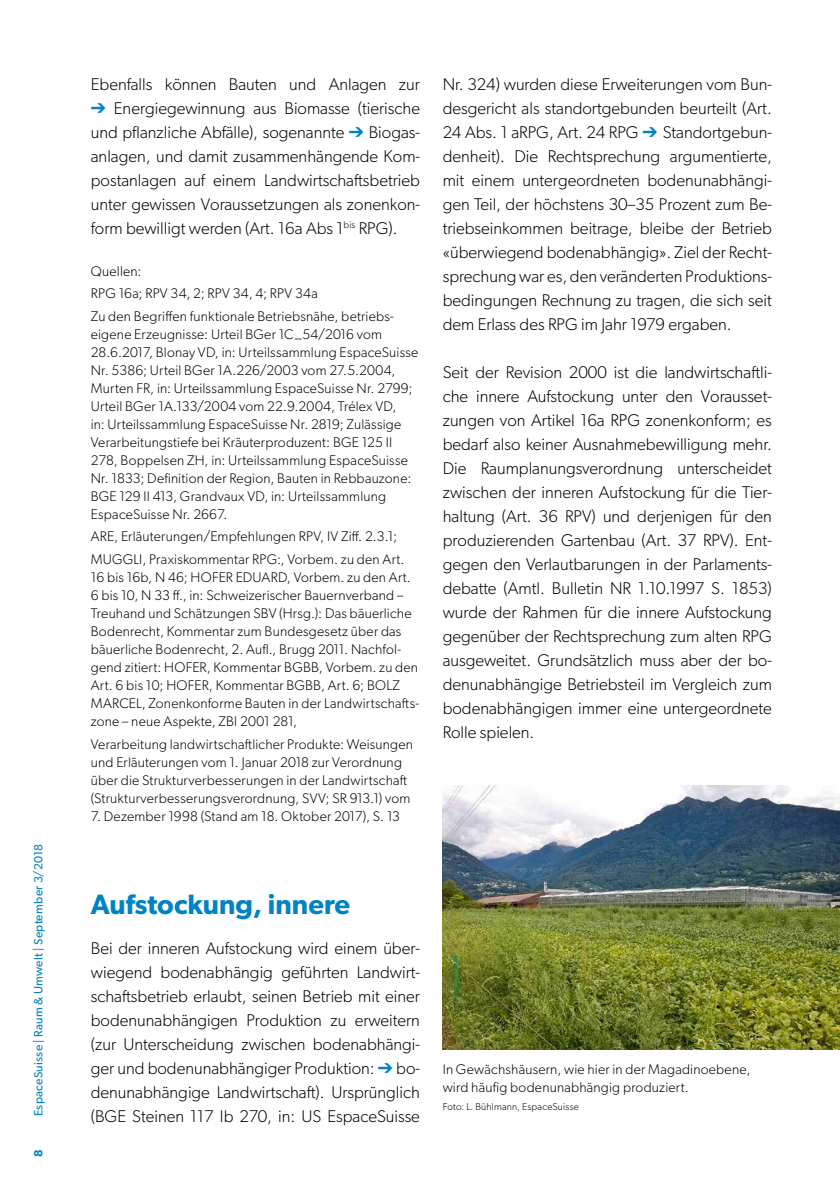
<style>
.page{position:relative;width:840px;height:1191px;background:#fff}
.page>*{position:absolute;margin:0;border:0;box-sizing:border-box;transform-origin:0 0}
.Kapiteltitel{font:600 28px "Gibson";color:#0083c5}
.Lauftext_Blocksatz{font:300 17px/24px "Gibson";color:#000;text-align:justify}
.Quelle{font:300 14px/18px "Gibson";letter-spacing:.015em;color:#000}
.Bildlegende_linksbü{font:300 14px/18px "Gibson";letter-spacing:.015em;color:#000}
.t1{font:12px "Gibson";letter-spacing:.02em;color:#0083c5}
.t2{font:600 12px "Gibson";color:#0083c5}
.Bildnachweis_linksb{font:300 10px "Gibson";letter-spacing:.02em;color:#000}
.s1{color:#0083c5}
</style>
<div class="page">
<img style="left:442px;top:786px;width:397px;height:264px">
<p class="t1" style="left:31px;top:1116px;width:273px;rotate:-90deg">EspaceSuisse | Raum &amp; Umwelt | September 3/2018</p>
<p class="t2" style="left:31px;top:1157px;width:9px;rotate:-90deg">8</p>
<p class="Lauftext_Blocksatz" style="left:91px;top:72px;width:330px">Ebenfalls können Bauten und Anlagen zur</p>
<p class="Lauftext_Blocksatz" style="left:91px;top:96px;width:330px"><span class="s1">➔</span> Energiegewinnung aus Biomasse (tierische und pflanzliche Abfälle), sogenannte <span class="s1">➔</span> Biogas&shy;anlagen, und damit zusammenhängende Kom&shy;postanlagen auf einem Landwirtschaftsbetrieb unter gewissen Voraussetzungen als zonenkon&shy;form bewilligt werden (Art. 16a Abs 1<sup>bis</sup> RPG).</p>
<p class="Quelle" style="left:91px;top:262px;width:52px">Quellen:</p>
<p class="Quelle" style="left:91px;top:284px;width:228px">RPG 16a; RPV 34, 2; RPV 34, 4; RPV 34a</p>
<p class="Quelle" style="left:91px;top:307px;width:329px">Zu den Begriffen funktionale Betriebsnähe, betriebs&shy;eigene Erzeugnisse: Urteil BGer 1C_54/2016 vom 28.6.2017, Blonay VD, in: Urteilssammlung EspaceSuisse Nr. 5386; Urteil BGer 1A.226/2003 vom 27.5.2004, Murten FR, in: Urteilssammlung EspaceSuisse Nr. 2799; Urteil BGer 1A.133/2004 vom 22.9.2004, Trélex VD,<br>in: Urteilssammlung EspaceSuisse Nr. 2819; Zulässige Verarbeitungstiefe bei Kräuterproduzent: BGE 125 II 278, Boppelsen ZH, in: Urteilssammlung EspaceSuisse Nr. 1833; Definition der Region, Bauten in Rebbauzone:<br>BGE 129 II 413, Grandvaux VD, in: Urteilssammlung EspaceSuisse Nr. 2667.</p>
<p class="Quelle" style="left:91px;top:527px;width:307px">ARE, Erläuterungen/Empfehlungen RPV, IV Ziff. 2.3.1;</p>
<p class="Quelle" style="left:91px;top:550px;width:329px">MUGGLI, Praxiskommentar RPG:, Vorbem. zu den Art.<br>16 bis 16b, N 46; HOFER EDUARD, Vorbem. zu den Art.<br>6 bis 10, N 33 ff., in: Schweizerischer Bauernverband – Treuhand und Schätzungen SBV (Hrsg.): Das bäuerliche Bodenrecht, Kommentar zum Bundesgesetz über das bäuerliche Bodenrecht, 2. Aufl., Brugg 2011. Nachfol&shy;gend zitiert: HOFER, Kommentar BGBB, Vorbem. zu den Art. 6 bis 10; HOFER, Kommentar BGBB, Art. 6; BOLZ MARCEL, Zonenkonforme Bauten in der Landwirtschafts&shy;zone – neue Aspekte, ZBl 2001 281,</p>
<p class="Quelle" style="left:91px;top:734px;width:323px">Verarbeitung landwirtschaftlicher Produkte: Weisungen und Erläuterungen vom 1. Januar 2018 zur Verordnung über die Strukturverbesserungen in der Landwirtschaft (Strukturverbesserungsverordnung, SVV; SR 913.1) vom</p>
<p class="Quelle" style="left:91px;top:806px;width:311px">7. Dezember 1998 (Stand am 18. Oktober 2017), S. 13</p>
<p class="Lauftext_Blocksatz" style="left:442px;top:72px;width:330px">Nr. 324) wurden diese Erweiterungen vom Bun&shy;desgericht als standortgebunden beurteilt (Art.<br>24 Abs. 1 aRPG, Art. 24 RPG <span class="s1">➔</span> Standortgebun&shy;denheit). Die Rechtsprechung argumentierte, mit einem untergeordneten bodenunabhängi&shy;gen Teil, der höchstens 30–35 Prozent zum Be&shy;triebseinkommen beitrage, bleibe der Betrieb «überwiegend bodenabhängig». Ziel der Recht&shy;sprechung war es, den veränderten Produktions&shy;bedingungen Rechnung zu tragen, die sich seit dem Erlass des RPG im Jahr 1979 ergaben.</p>
<p class="Lauftext_Blocksatz" style="left:442px;top:360px;width:330px">Seit der Revision 2000 ist die landwirtschaftli&shy;che innere Aufstockung unter den Vorausset&shy;zungen von Artikel 16a RPG zonenkonform; es bedarf also keiner Ausnahmebewilligung mehr.<br>Die Raumplanungsverordnung unterscheidet zwischen der inneren Aufstockung für die Tier&shy;haltung (Art. 36 RPV) und derjenigen für den produzierenden Gartenbau (Art. 37 RPV). Ent&shy;gegen den Verlautbarungen in der Parlaments&shy;debatte (Amtl. Bulletin NR 1.10.1997 S. 1853) wurde der Rahmen für die innere Aufstockung gegenüber der Rechtsprechung zum alten RPG ausgeweitet. Grundsätzlich muss aber der bo&shy;denunabhängige Betriebsteil im Vergleich zum bodenabhängigen immer eine untergeordnete Rolle spielen.</p>
<p class="Kapiteltitel" style="left:91px;top:887px;width:260px">Aufstockung, innere</p>
<p class="Lauftext_Blocksatz" style="left:91px;top:936px;width:330px">Bei der inneren Aufstockung wird einem über&shy;wiegend bodenabhängig geführten Landwirt&shy;schaftsbetrieb erlaubt, seinen Betrieb mit einer bodenunabhängigen Produktion zu erweitern (zur Unterscheidung zwischen bodenabhängi&shy;ger und bodenunabhängiger Produktion: <span class="s1">➔</span> bo&shy;denunabhängige Landwirtschaft). Ursprünglich (BGE Steinen 117 Ib 270, in: US EspaceSuisse</p>
<p class="Bildlegende_linksbü" style="left:442px;top:1060px;width:309px">In Gewächshäusern, wie hier in der Magadinoebene, wird häufig bodenunabhängig produziert.</p>
<p class="Bildnachweis_linksb" style="left:442px;top:1100px;width:138px">Foto: L. Bühlmann, EspaceSuisse</p>
</div>
